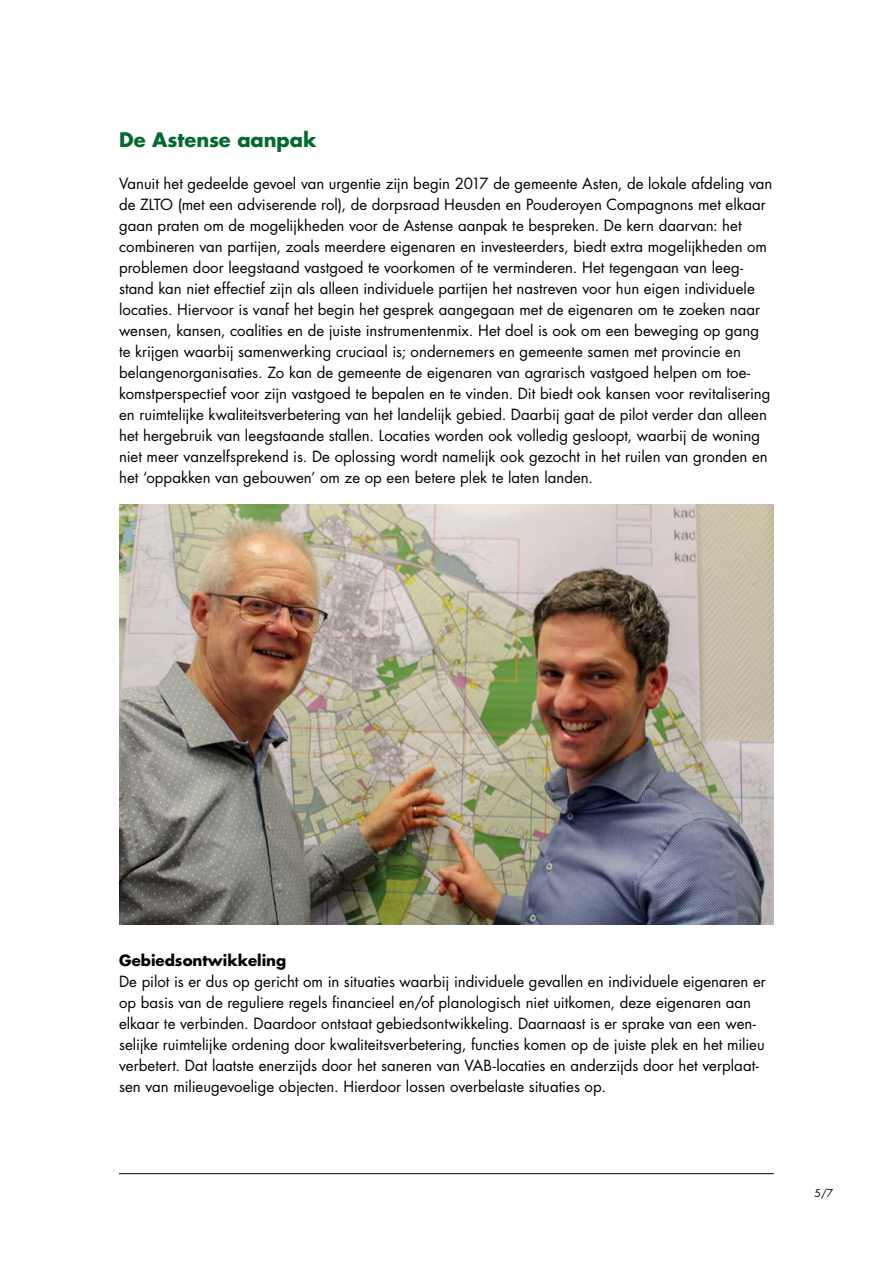
<style>
.page{position:relative;width:893px;height:1263px;background:#fff}
.page>*{position:absolute;margin:0;border:0;box-sizing:border-box;transform-origin:0 0}
.t1{font:700 19.5px "Futura Std";letter-spacing:-.005em;color:#006b2d}
.t2{font:15px/21px "Futura Std";color:#000}
.t3{font:700 15px "Futura Std";color:#000}
.t4{font:10.5px "Futura Std";color:#000}
</style>
<div class="page">
<hr style="left:119px;top:1173px;width:655px;height:1px;background:#000">
<img style="left:119px;top:504px;width:655px;height:420px">
<h1 class="t1" style="left:119px;top:127px;width:199px">De Astense aanpak</h1>
<p class="t2" style="left:119px;top:173px;width:655px">Vanuit het gedeelde gevoel van urgentie zijn begin 2017 de gemeente Asten, de lokale afdeling van de ZLTO (met een adviserende rol), de dorpsraad Heusden en Pouderoyen Compagnons met elkaar gaan praten om de mogelijkheden voor de Astense aanpak te bespreken. De kern daarvan: het combineren van partijen, zoals meerdere eigenaren en investeerders, biedt extra mogelijkheden om problemen door leegstaand vastgoed te voorkomen of te verminderen. Het tegengaan van leeg&shy;stand kan niet effectief zijn als alleen individuele partijen het nastreven voor hun eigen individuele locaties. Hiervoor is vanaf het begin het gesprek aangegaan met de eigenaren om te zoeken naar wensen, kansen, coalities en de juiste instrumentenmix. Het doel is ook om een beweging op gang te krijgen waarbij samenwerking cruciaal is; ondernemers en gemeente samen met provincie en belangenorganisaties. Zo kan de gemeente de eigenaren van agrarisch vastgoed helpen om toe&shy;komstperspectief voor zijn vastgoed te bepalen en te vinden. Dit biedt ook kansen voor revitalisering en ruimtelijke kwaliteitsverbetering van het landelijk gebied. Daarbij gaat de pilot verder dan alleen het hergebruik van leegstaande stallen. Locaties worden ook volledig gesloopt, waarbij de woning niet meer vanzelfsprekend is. De oplossing wordt namelijk ook gezocht in het ruilen van gronden en het ‘oppakken van gebouwen’ om ze op een betere plek te laten landen.</p>
<p class="t3" style="left:119px;top:951px;width:169px">Gebiedsontwikkeling</p>
<p class="t2" style="left:119px;top:971px;width:648px">De pilot is er dus op gericht om in situaties waarbij individuele gevallen en individuele eigenaren er op basis van de reguliere regels financieel en/of planologisch niet uitkomen, deze eigenaren aan elkaar te verbinden. Daardoor ontstaat gebiedsontwikkeling. Daarnaast is er sprake van een wen&shy;selijke ruimtelijke ordening door kwaliteitsverbetering, functies komen op de juiste plek en het milieu verbetert. Dat laatste enerzijds door het saneren van VAB-locaties en anderzijds door het verplaat&shy;sen van milieugevoelige objecten. Hierdoor lossen overbelaste situaties op.</p>
<p class="t4" style="left:814px;top:1187px;width:20px">5/7</p>
</div>
